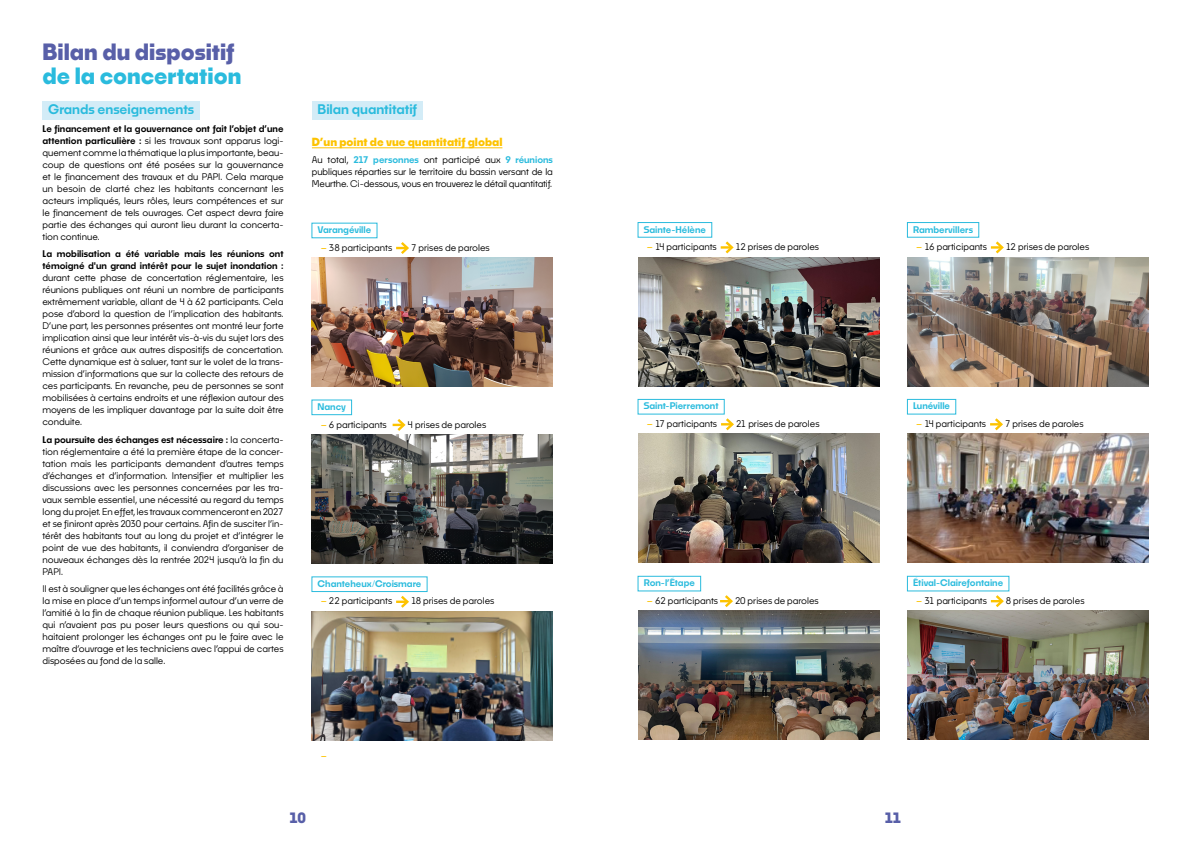
<style>
.page{position:relative;width:1191px;height:842px;background:#fff}
.page>*{position:absolute;margin:0;border:0;box-sizing:border-box;transform-origin:0 0}
._01-Titre{font:700 22px/24px "Noka";color:#585fa8}
.t1{font:700 14px "Noka";color:#585fa8}
._02-Inter{font:600 13px "Noka";color:#2abbdd}
._03-Inter2-jaune{font:700 11px "Noka";color:#fdc300}
.TexteCourant{font:500 9px/12px "Noka";color:#000;text-align:justify}
.Plan-interCadre{font:600 9px "Noka";color:#2abbdd}
.t2{font:600 9px "Noka";color:#fdc300}
.s1{color:#2abbdd}
.s2{font-weight:600}
.s3{font-weight:600;color:#2abbdd}
.s4{font-weight:600;color:#fdc300}
</style>
<div class="page">
<div style="left:43px;top:101px;width:157px;height:19px;background:#d3ecf7"></div>
<div style="left:312px;top:101px;width:111px;height:19px;background:#d3ecf7"></div>
<hr style="left:312px;top:147px;width:190px;height:1px;background:#fdc300">
<div style="left:311px;top:399px;width:41px;height:16px;border:1px solid #2abbdd"></div>
<div style="left:311px;top:576px;width:116px;height:16px;border:1px solid #2abbdd"></div>
<svg style="left:396px;top:242px;width:13px;height:12px"></svg>
<img style="left:312px;top:258px;width:241px;height:129px">
<svg style="left:392px;top:419px;width:14px;height:12px"></svg>
<img style="left:312px;top:434px;width:241px;height:129px">
<svg style="left:396px;top:595px;width:13px;height:13px"></svg>
<img style="left:312px;top:611px;width:241px;height:129px">
<div style="left:637px;top:222px;width:75px;height:16px;border:1px solid #2abbdd"></div>
<div style="left:637px;top:399px;width:87px;height:16px;border:1px solid #2abbdd"></div>
<div style="left:637px;top:576px;width:64px;height:15px;border:1px solid #2abbdd"></div>
<svg style="left:720px;top:241px;width:14px;height:13px"></svg>
<img style="left:638px;top:257px;width:241px;height:129px">
<svg style="left:721px;top:418px;width:13px;height:13px"></svg>
<img style="left:638px;top:434px;width:241px;height:129px">
<svg style="left:720px;top:595px;width:13px;height:12px"></svg>
<img style="left:638px;top:611px;width:241px;height:129px">
<div style="left:907px;top:222px;width:72px;height:16px;border:1px solid #2abbdd"></div>
<div style="left:907px;top:399px;width:49px;height:16px;border:1px solid #2abbdd"></div>
<div style="left:907px;top:576px;width:102px;height:15px;border:1px solid #2abbdd"></div>
<svg style="left:991px;top:241px;width:13px;height:13px"></svg>
<img style="left:907px;top:257px;width:241px;height:129px">
<svg style="left:990px;top:418px;width:13px;height:13px"></svg>
<img style="left:907px;top:434px;width:241px;height:129px">
<svg style="left:991px;top:595px;width:13px;height:12px"></svg>
<img style="left:907px;top:611px;width:241px;height:129px">
<p class="_01-Titre" style="left:43px;top:39px;width:200px">Bilan du dispositif <span class="s1">de la concertation</span></p>
<p class="_02-Inter" style="left:48px;top:101px;width:147px">Grands enseignements</p>
<p class="TexteCourant" style="left:43px;top:122px;width:242px"><span class="s2">Le financement et la gouvernance ont fait l’objet d’une attention particulière :</span> si les travaux sont apparus logi&shy;quement comme la thématique la plus importante, beau&shy;coup de questions ont été posées sur la gouvernance et le financement des travaux et du PAPI. Cela marque un besoin de clarté chez les habitants concernant les acteurs impliqués, leurs rôles, leurs compétences et sur le financement de tels ouvrages. Cet aspect devra faire partie des échanges qui auront lieu durant la concerta&shy;tion continue.</p>
<p class="TexteCourant" style="left:43px;top:248px;width:242px"><span class="s2">La mobilisation a été variable mais les réunions ont témoigné d'un grand intérêt pour le sujet inondation : </span>durant cette phase de concertation réglementaire, les réunions publiques ont réuni un nombre de participants extrêmement variable, allant de 4 à 62 participants. Cela pose d’abord la question de l’implication des habitants.<br>D’une part, les personnes présentes ont montré leur forte implication ainsi que leur intérêt vis-à-vis du sujet lors des réunions et grâce aux autres dispositifs de concertation.<br>Cette dynamique est à saluer, tant sur le volet de la trans&shy;mission d’informations que sur la collecte des retours de ces participants. En revanche, peu de personnes se sont mobilisées à certains endroits et une réflexion autour des moyens de les impliquer davantage par la suite doit être conduite.</p>
<p class="TexteCourant" style="left:43px;top:433px;width:242px"><span class="s2">La poursuite des échanges est nécessaire :</span> la concerta&shy;tion réglementaire a été la première étape de la concer&shy;tation mais les participants demandent d’autres temps d’échanges et d’information. Intensifier et multiplier les discussions avec les personnes concernées par les tra&shy;vaux semble essentiel, une nécessité au regard du temps long du projet. En effet, les travaux commenceront en 2027 et se finiront après 2030 pour certains. Afin de susciter l’in&shy;térêt des habitants tout au long du projet et d’intégrer le point de vue des habitants, il conviendra d’organiser de nouveaux échanges dès la rentrée 2024 jusqu’à la fin du PAPI.</p>
<p class="TexteCourant" style="left:43px;top:583px;width:242px">Il est à souligner que les échanges ont été facilités grâce à la mise en place d’un temps informel autour d’un verre de l’amitié à la fin de chaque réunion publique. Les habitants qui n’avaient pas pu poser leurs questions ou qui sou&shy;haitaient prolonger les échanges ont pu le faire avec le maître d’ouvrage et les techniciens avec l’appui de cartes disposées au fond de la salle.</p>
<p class="_02-Inter" style="left:317px;top:101px;width:101px">Bilan quantitatif</p>
<p class="_03-Inter2-jaune" style="left:312px;top:135px;width:192px">D’un point de vue quantitatif global</p>
<p class="TexteCourant" style="left:312px;top:154px;width:242px">Au total, <span class="s3">217 personnes</span> ont participé aux <span class="s3">9 réunions </span>publiques réparties sur le territoire du bassin versant de la Meurthe. Ci-dessous, vous en trouverez le détail quantitatif.</p>
<p class="Plan-interCadre" style="left:317px;top:224px;width:55px">Varangéville</p>
<p class="TexteCourant" style="left:320px;top:241px;width:73px"><span class="s4">–</span> 38 participants</p>
<p class="TexteCourant" style="left:411px;top:241px;width:80px">7 prises de paroles</p>
<p class="Plan-interCadre" style="left:317px;top:401px;width:30px">Nancy</p>
<p class="TexteCourant" style="left:320px;top:418px;width:68px"><span class="s4">–</span> 6 participants</p>
<p class="TexteCourant" style="left:407px;top:418px;width:80px">4 prises de paroles</p>
<p class="Plan-interCadre" style="left:317px;top:578px;width:105px">Chanteheux/Croismare</p>
<p class="TexteCourant" style="left:320px;top:595px;width:73px"><span class="s4">–</span> 22 participants</p>
<p class="TexteCourant" style="left:411px;top:595px;width:85px">18 prises de paroles</p>
<p class="Plan-interCadre" style="left:643px;top:224px;width:64px">Sainte-Hélène</p>
<p class="TexteCourant" style="left:646px;top:241px;width:72px"><span class="s4">–</span> 14 participants</p>
<p class="TexteCourant" style="left:735px;top:241px;width:85px">12 prises de paroles</p>
<p class="Plan-interCadre" style="left:643px;top:400px;width:76px">Saint-Pierremont</p>
<p class="TexteCourant" style="left:646px;top:417px;width:72px"><span class="s4">–</span> 17 participants</p>
<p class="TexteCourant" style="left:736px;top:417px;width:85px">21 prises de paroles</p>
<p class="Plan-interCadre" style="left:643px;top:577px;width:53px">Ron-l’Étape</p>
<p class="TexteCourant" style="left:646px;top:594px;width:73px"><span class="s4">–</span> 62 participants</p>
<p class="TexteCourant" style="left:735px;top:594px;width:85px">20 prises de paroles</p>
<p class="Plan-interCadre" style="left:913px;top:224px;width:61px">Rambervillers</p>
<p class="TexteCourant" style="left:916px;top:241px;width:72px"><span class="s4">–</span> 16 participants</p>
<p class="TexteCourant" style="left:1005px;top:241px;width:85px">12 prises de paroles</p>
<p class="Plan-interCadre" style="left:913px;top:400px;width:38px">Lunéville</p>
<p class="TexteCourant" style="left:916px;top:417px;width:72px"><span class="s4">–</span> 14 participants</p>
<p class="TexteCourant" style="left:1005px;top:417px;width:80px">7 prises de paroles</p>
<p class="Plan-interCadre" style="left:913px;top:577px;width:92px">Étival-Clairefontaine</p>
<p class="TexteCourant" style="left:916px;top:594px;width:72px"><span class="s4">–</span> 31 participants</p>
<p class="TexteCourant" style="left:1005px;top:594px;width:80px">8 prises de paroles</p>
<p class="t2" style="left:320px;top:750px;width:8px">–</p>
<h2 class="t1" style="left:289px;top:809px;width:18px">10</h2>
<h2 class="t1" style="left:885px;top:809px;width:18px">11</h2>
</div>
